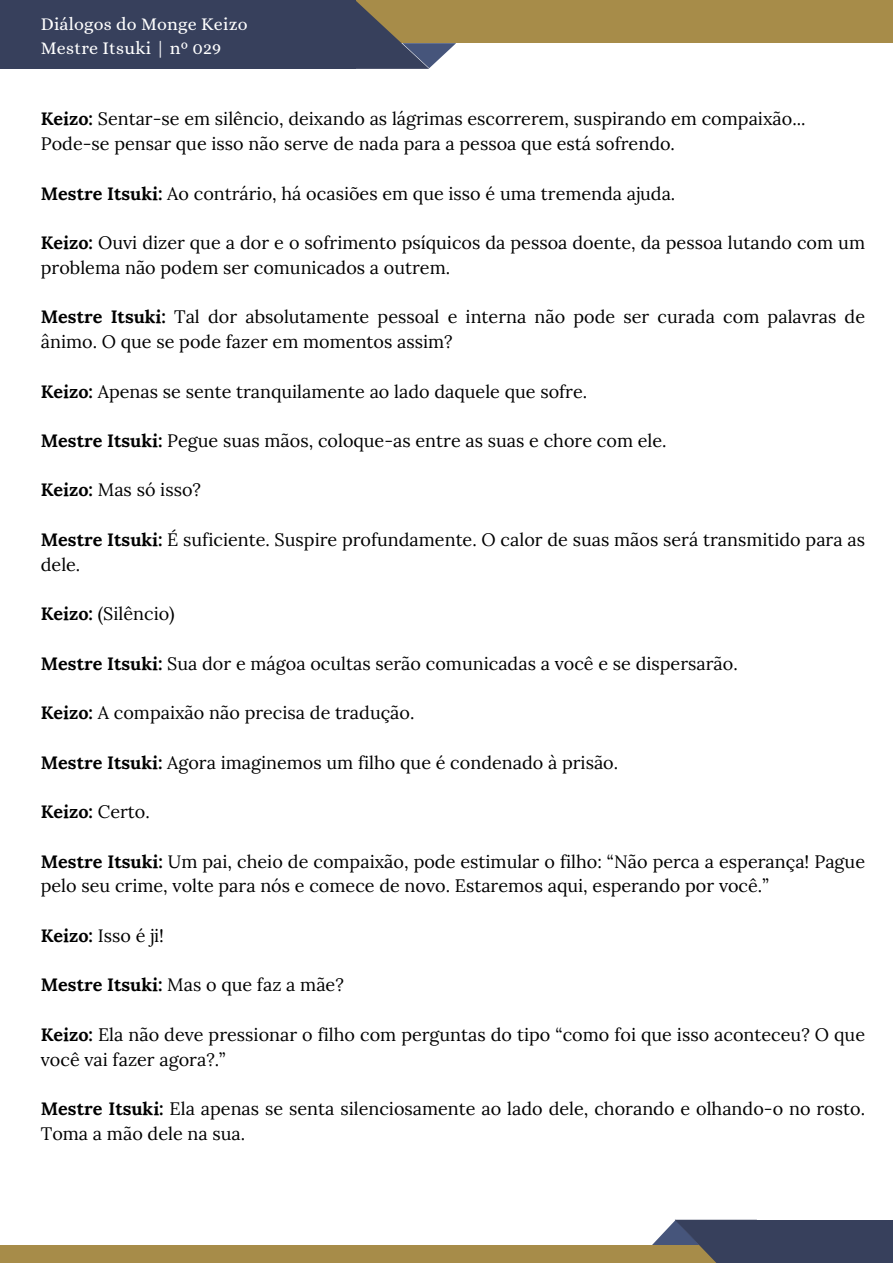
<style>
.page{position:relative;width:893px;height:1264px;background:#fff}
.page>*{position:absolute;margin:0;border:0;box-sizing:border-box;transform-origin:0 0}
.t1{font:18px/24.8px "Lora";color:#000}
.t2{font:18px "Alice";letter-spacing:.01em;color:#fff}
.t3{font:700 18px "Lora";color:#000}
.s1{font-weight:700}
.s2{font-weight:400}
</style>
<div class="page">
<svg style="left:653px;top:1221px;width:21px;height:23px"></svg>
<div style="left:324px;top:0;width:568px;height:43px;background:#a78c49"></div>
<div style="left:0;top:1244px;width:773px;height:18px;background:#a78c49"></div>
<div style="left:747px;top:1219px;width:145px;height:43px;background:#37405c"></div>
<svg style="left:674px;top:1219px;width:82px;height:43px;fill:#37405c"></svg>
<div style="left:0;top:0;width:356px;height:69px;background:#37405c"></div>
<svg style="left:356px;top:1px;width:100px;height:68px"></svg>
<p class="t2" style="left:41px;top:13px;width:208px">Diálogos do Monge Keizo</p>
<p class="t2" style="left:41px;top:38px;width:182px">Mestre Itsuki | nº 029</p>
<p class="t1" style="left:41px;top:106px;width:766px"><span class="s1">Keizo:</span> Sentar-se em silêncio, deixando as lágrimas escorrerem, suspirando em compaixão...</p>
<p class="t1" style="left:41px;top:131px;width:635px">Pode-se pensar que isso não serve de nada para a pessoa que está sofrendo.</p>
<p class="t1" style="left:41px;top:181px;width:636px"><span class="s1">Mestre Itsuki:</span> Ao contrário, há ocasiões em que isso é uma tremenda ajuda.</p>
<p class="t1" style="left:41px;top:230px;width:825px"><span class="s1">Keizo:</span> Ouvi dizer que a dor e o sofrimento psíquicos da pessoa doente, da pessoa lutando com um problema não podem ser comunicados a outrem.</p>
<p class="t1" style="left:41px;top:304px;width:825px"><span class="s1">Mestre Itsuki:</span> Tal dor absolutamente pessoal e interna não pode ser curada com palavras de ânimo. O que se pode fazer em momentos assim?</p>
<p class="t1" style="left:41px;top:378px;width:548px"><span class="s1">Keizo:</span> Apenas se sente tranquilamente ao lado daquele que sofre.</p>
<p class="t1" style="left:41px;top:428px;width:627px"><span class="s1">Mestre Itsuki:</span> Pegue suas mãos, coloque-as entre as suas e chore com ele.</p>
<p class="t1" style="left:41px;top:477px;width:162px"><span class="s1">Keizo:</span> Mas só isso?</p>
<p class="t1" style="left:41px;top:527px;width:825px"><span class="s1">Mestre Itsuki:</span> É suficiente. Suspire profundamente. O calor de suas mãos será transmitido para as dele.</p>
<p class="t1" style="left:41px;top:601px;width:135px"><span class="s1">Keizo:</span> (Silêncio)</p>
<p class="t1" style="left:41px;top:650px;width:698px"><span class="s1">Mestre Itsuki:</span> Sua dor e mágoa ocultas serão comunicadas a você e se dispersarão.</p>
<p class="t1" style="left:41px;top:700px;width:375px"><span class="s1">Keizo:</span> A compaixão não precisa de tradução.</p>
<p class="t1" style="left:41px;top:749px;width:579px"><span class="s1">Mestre Itsuki:</span> Agora imaginemos um filho que é condenado à prisão.</p>
<p class="t3" style="left:41px;top:800px;width:110px">Keizo: <span class="s2">Certo.</span></p>
<p class="t1" style="left:41px;top:848px;width:825px"><span class="s1">Mestre Itsuki:</span> Um pai, cheio de compaixão, pode estimular o filho: “Não perca a esperança! Pague pelo seu crime, volte para nós e comece de novo. Estaremos aqui, esperando por você.”</p>
<p class="t1" style="left:41px;top:922px;width:125px"><span class="s1">Keizo:</span> Isso é ji!</p>
<p class="t1" style="left:41px;top:972px;width:304px"><span class="s1">Mestre Itsuki:</span> Mas o que faz a mãe?</p>
<p class="t1" style="left:41px;top:1021px;width:825px"><span class="s1">Keizo:</span> Ela não deve pressionar o filho com perguntas do tipo “como foi que isso aconteceu? O que você vai fazer agora?.”</p>
<p class="t1" style="left:41px;top:1096px;width:825px"><span class="s1">Mestre Itsuki:</span> Ela apenas se senta silenciosamente ao lado dele, chorando e olhando-o no rosto.<br>Toma a mão dele na sua.</p>
</div>
